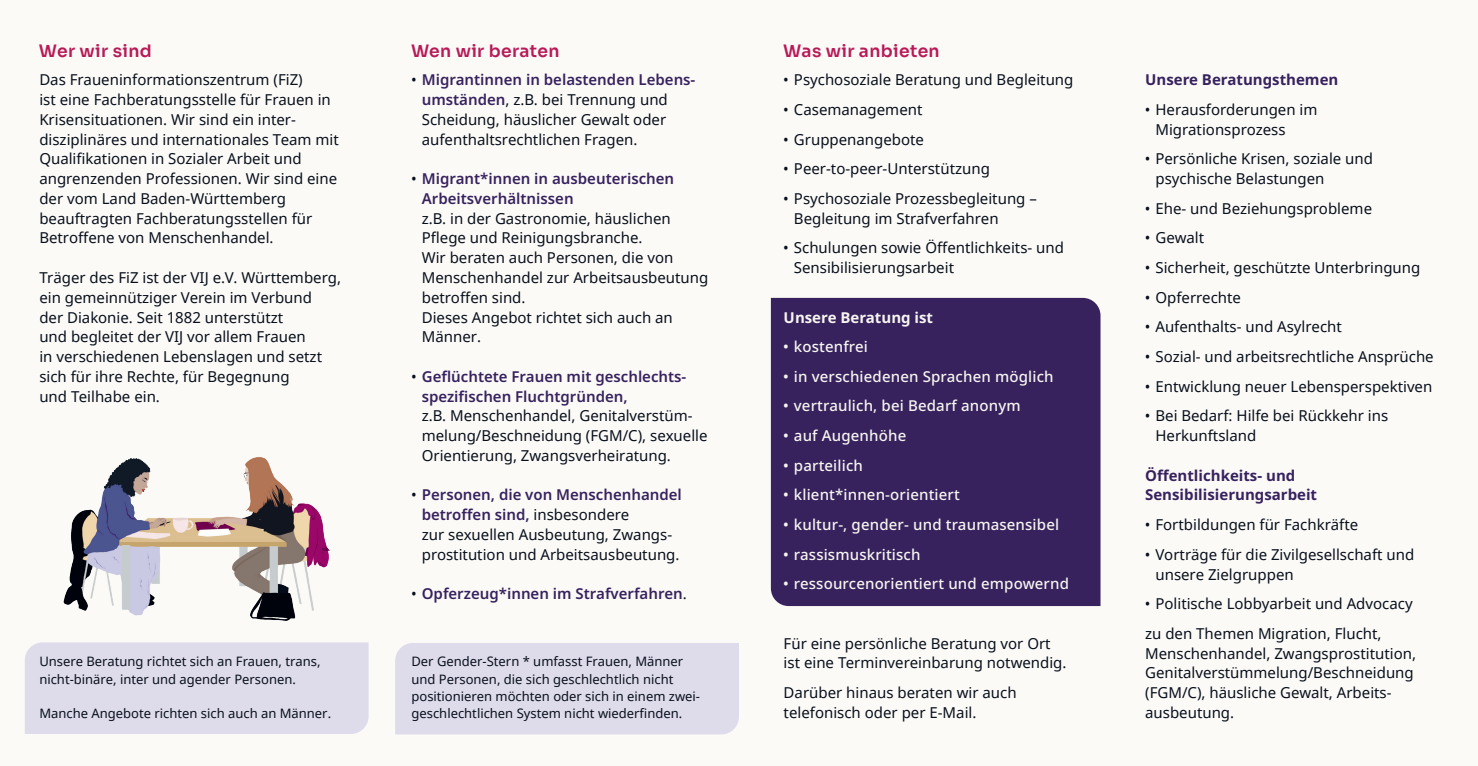
<style>
.page{position:relative;width:1478px;height:766px;background:#fff}
.page>*{position:absolute;margin:0;border:0;box-sizing:border-box;transform-origin:0 0}
.t1{font:17.12px "Sora";letter-spacing:.02em;color:#b81a57}
.t2{font:15px/19.8px "Noto Sans";color:#08101c}
.t3{font:500 15px "Noto Sans";letter-spacing:.01em;color:#f7f5f0}
.t4{font:600 15px/19.8px "Noto Sans";color:#37225e}
.t5{font:700 15px/19.8px "Noto Sans";color:#37225e}
.t6{font:700 15px "Noto Sans";color:#f7f5f0}
.t7{font:13px/17.2px "Noto Sans";color:#08101c}
.s1{font-weight:600;color:#37225e}
.s2{font-weight:400;color:#08101c}
</style>
<div class="page">
<div style="left:0;top:0;width:1478px;height:765px;background:#fbfaf7"></div>
<div style="left:25px;top:642px;width:344px;height:91px;background:#dedbeb"></div>
<div style="left:771px;top:298px;width:329px;height:308px;background:#37225e"></div>
<img style="left:63px;top:457px;width:267px;height:164px">
<div style="left:395px;top:643px;width:344px;height:91px;background:#dedbeb"></div>
<p class="t1" style="left:39px;top:37px;width:114px">Wer wir sind</p>
<p class="t2" style="left:39px;top:70px;width:301px">Das Fraueninformationszentrum (FiZ)<br>ist eine Fachberatungsstelle für Frauen in Krisensituationen. Wir sind ein inter&shy;disziplinäres und internationales Team mit Qualifikationen in Sozialer Arbeit und angrenzenden Professionen. Wir sind eine der vom Land Baden-Württemberg beauftragten Fachberatungsstellen für Betroffene von Menschenhandel.</p>
<p class="t2" style="left:39px;top:267px;width:303px">Träger des FiZ ist der VIJ e.V. Württemberg, ein gemeinnütziger Verein im Verbund<br>der Diakonie. Seit 1882 unterstützt<br>und begleitet der VIJ vor allem Frauen<br>in verschiedenen Lebenslagen und setzt sich für ihre Rechte, für Begegnung<br>und Teilhabe ein.</p>
<p class="t7" style="left:39px;top:652px;width:283px">Unsere Beratung richtet sich an Frauen, trans, nicht-binäre, inter und agender Personen.</p>
<p class="t7" style="left:39px;top:704px;width:293px">Manche Angebote richten sich auch an Männer.</p>
<p class="t1" style="left:411px;top:37px;width:150px">Wen wir beraten</p>
<p class="t2" style="left:422px;top:70px;width:275px;text-indent:-11px">• <span class="s1">Migrantinnen in belastenden Lebens&shy;umständen</span>, z.B. bei Trennung und Scheidung, häuslicher Gewalt oder aufenthaltsrechtlichen Fragen.</p>
<p class="t4" style="left:422px;top:169px;width:254px;text-indent:-11px"><span class="s2">•</span> Migrant*innen in ausbeuterischen<br>Arbeitsverhältnissen</p>
<p class="t2" style="left:422px;top:208px;width:288px">z.B. in der Gastronomie, häuslichen<br>Pflege und Reinigungsbranche.<br>Wir beraten auch Personen, die von<br>Menschenhandel zur Arbeitsausbeutung betroffen sind.<br>Dieses Angebot richtet sich auch an<br>Männer.</p>
<p class="t4" style="left:422px;top:366px;width:266px;text-indent:-11px"><span class="s2">•</span> Geflüchtete Frauen mit geschlechts&shy;spezifischen Fluchtgründen,</p>
<p class="t2" style="left:422px;top:405px;width:287px">z.B. Menschenhandel, Genitalverstüm&shy;melung/Beschneidung (FGM/C), sexuelle<br>Orientierung, Zwangsverheiratung.</p>
<p class="t2" style="left:422px;top:484px;width:262px;text-indent:-11px">• <span class="s1">Personen, die von Menschenhandel betroffen sind,</span> insbesondere<br>zur sexuellen Ausbeutung, Zwangs&shy;prostitution und Arbeitsausbeutung.</p>
<p class="t4" style="left:411px;top:584px;width:277px"><span class="s2">•</span> Opferzeug*innen im Strafverfahren<span class="s2">.</span></p>
<p class="t7" style="left:411px;top:652px;width:290px">Der Gender-Stern * umfasst Frauen, Männer und Personen, die sich geschlechtlich nicht positionieren möchten oder sich in einem zwei&shy;geschlechtlichen System nicht wiederfinden.</p>
<p class="t1" style="left:783px;top:37px;width:158px">Was wir anbieten</p>
<p class="t2" style="left:783px;top:70px;width:292px">• Psychosoziale Beratung und Begleitung</p>
<p class="t2" style="left:783px;top:99px;width:141px">• Casemanagement</p>
<p class="t2" style="left:783px;top:129px;width:142px">• Gruppenangebote</p>
<p class="t2" style="left:783px;top:158px;width:208px">• Peer-to-peer-Unterstützung</p>
<p class="t2" style="left:794px;top:188px;width:244px;text-indent:-11px">• Psychosoziale Prozessbegleitung –<br>Begleitung im Strafverfahren</p>
<p class="t2" style="left:794px;top:237px;width:272px;text-indent:-11px">• Schulungen sowie Öffentlichkeits- und<br>Sensibilisierungsarbeit</p>
<p class="t6" style="left:783px;top:308px;width:151px">Unsere Beratung ist</p>
<p class="t3" style="left:783px;top:338px;width:86px">• kostenfrei</p>
<p class="t3" style="left:783px;top:368px;width:272px">• in verschiedenen Sprachen möglich</p>
<p class="t3" style="left:783px;top:397px;width:239px">• vertraulich, bei Bedarf anonym</p>
<p class="t3" style="left:783px;top:427px;width:124px">• auf Augenhöhe</p>
<p class="t3" style="left:783px;top:456px;width:81px">• parteilich</p>
<p class="t3" style="left:783px;top:486px;width:178px">• klient*innen-orientiert</p>
<p class="t3" style="left:783px;top:516px;width:277px">• kultur-, gender- und traumasensibel</p>
<p class="t3" style="left:783px;top:545px;width:139px">• rassismuskritisch</p>
<p class="t3" style="left:783px;top:575px;width:287px">• ressourcenorientiert und empowernd</p>
<p class="t2" style="left:783px;top:632px;width:284px">Für eine persönliche Beratung vor Ort ist eine Terminvereinbarung notwendig.</p>
<p class="t2" style="left:783px;top:682px;width:234px">Darüber hinaus beraten wir auch telefonisch oder per E-Mail.</p>
<p class="t5" style="left:1145px;top:70px;width:195px">Unsere Beratungsthemen</p>
<p class="t2" style="left:1155px;top:99px;width:163px;text-indent:-11px">• Herausforderungen im<br>Migrationsprozess</p>
<p class="t2" style="left:1155px;top:149px;width:219px;text-indent:-11px">• Persönliche Krisen, soziale und psychische Belastungen</p>
<p class="t2" style="left:1144px;top:198px;width:229px">• Ehe- und Beziehungsprobleme</p>
<p class="t2" style="left:1144px;top:228px;width:61px">• Gewalt</p>
<p class="t2" style="left:1144px;top:257px;width:277px">• Sicherheit, geschützte Unterbringung</p>
<p class="t2" style="left:1144px;top:287px;width:98px">• Opferrechte</p>
<p class="t2" style="left:1144px;top:316px;width:199px">• Aufenthalts- und Asylrecht</p>
<p class="t2" style="left:1144px;top:346px;width:290px">• Sozial- und arbeitsrechtliche Ansprüche</p>
<p class="t2" style="left:1144px;top:376px;width:289px">• Entwicklung neuer Lebensperspektiven</p>
<p class="t2" style="left:1155px;top:405px;width:234px;text-indent:-11px">• Bei Bedarf: Hilfe bei Rückkehr ins<br>Herkunftsland</p>
<p class="t5" style="left:1145px;top:465px;width:173px">Öffentlichkeits- und<br>Sensibilisierungsarbeit</p>
<p class="t2" style="left:1144px;top:514px;width:215px">• Fortbildungen für Fachkräfte</p>
<p class="t2" style="left:1155px;top:544px;width:260px;text-indent:-11px">• Vorträge für die Zivilgesellschaft und unsere Zielgruppen</p>
<p class="t2" style="left:1144px;top:588px;width:269px;line-height:29.6px">• Politische Lobbyarbeit und Advocacy zu den Themen Migration, Flucht,</p>
<p class="t2" style="left:1145px;top:642px;width:272px">Menschenhandel, Zwangsprostitution,<br>Genitalverstümmelung/Beschneidung (FGM/C), häusliche Gewalt, Arbeits&shy;ausbeutung.</p>
</div>
